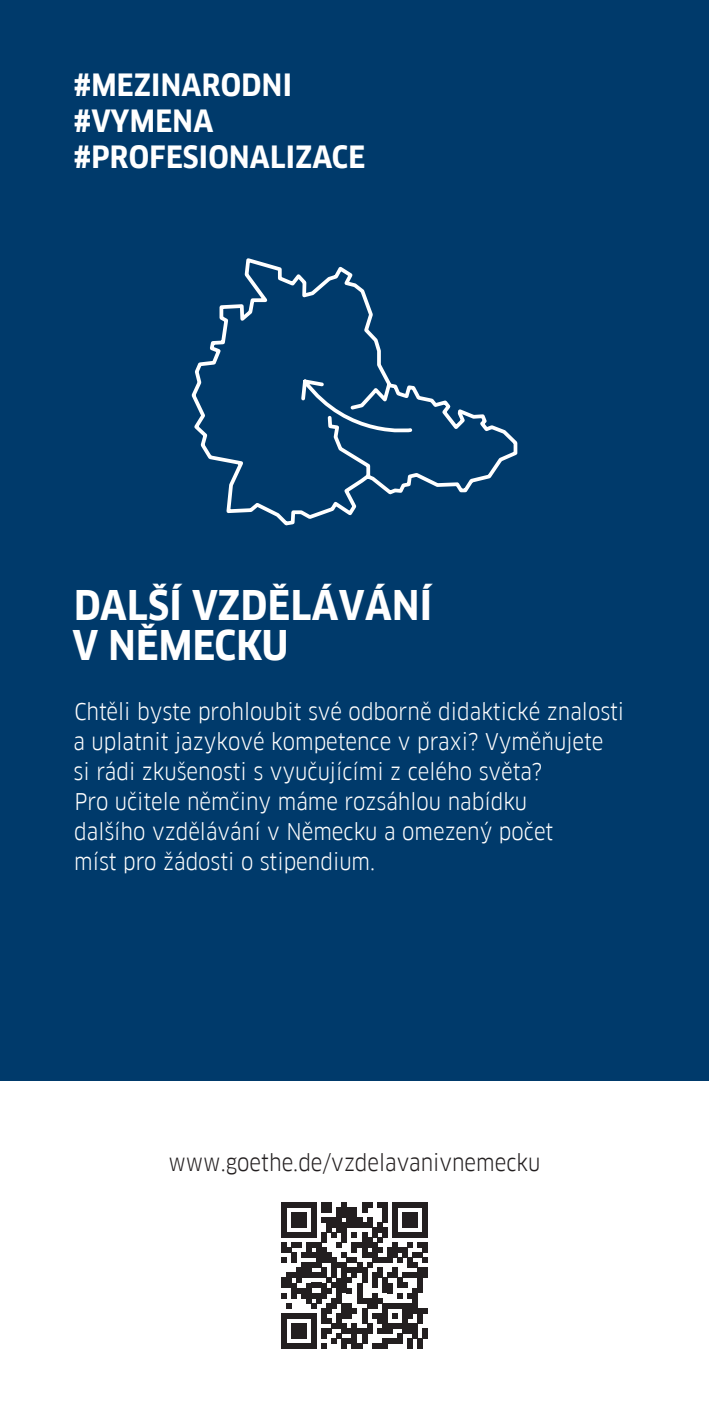
<style>
.page{position:relative;width:709px;height:1418px;background:#fff}
.page>*{position:absolute;margin:0;border:0;box-sizing:border-box;transform-origin:0 0}
.headline{font:700 40px/40px "Goethe FF Clan";letter-spacing:.01em;color:#fff}
.t1{font:700 30px "Goethe FF Clan";letter-spacing:.01em;color:#fff}
.headline-2{font:22.5px/30px "Goethe FF Clan";color:#fff}
.t2{font:22.5px "Goethe FF Clan";color:#231f20}
</style>
<div class="page">
<div style="left:0;top:0;width:709px;height:1080px;background:#003a6b"></div>
<svg style="left:281px;top:1202px;width:147px;height:146px"></svg>
<div style="left:423px;top:1328px;width:5px;height:10px;background:#231f20"></div>
<svg style="left:191px;top:258px;width:327px;height:268px"></svg>
<svg style="left:299px;top:376px;width:115px;height:63px"></svg>
<p class="t1" style="left:74px;top:68px;width:220px">#MEZINARODNI</p>
<p class="t1" style="left:74px;top:104px;width:141px">#VYMENA</p>
<p class="t1" style="left:74px;top:140px;width:293px">#PROFESIONALIZACE</p>
<p class="headline" style="left:72px;top:585px;width:361px">DALŠÍ VZDĚLÁVÁNÍ<br>V NĚMECKU</p>
<p class="headline-2" style="left:73px;top:696px;width:552px">Chtěli byste prohloubit své odborně didaktické znalosti a uplatnit jazykové kompetence v praxi? Vyměňujete si rádi zkušenosti s vyučujícími z celého světa?<br>Pro učitele němčiny máme rozsáhlou nabídku<br>dalšího vzdělávání v Německu a omezený počet<br>míst pro žádosti o stipendium.</p>
<p class="t2" style="left:169px;top:1148px;width:373px">www.goethe.de/vzdelavanivnemecku</p>
</div>
